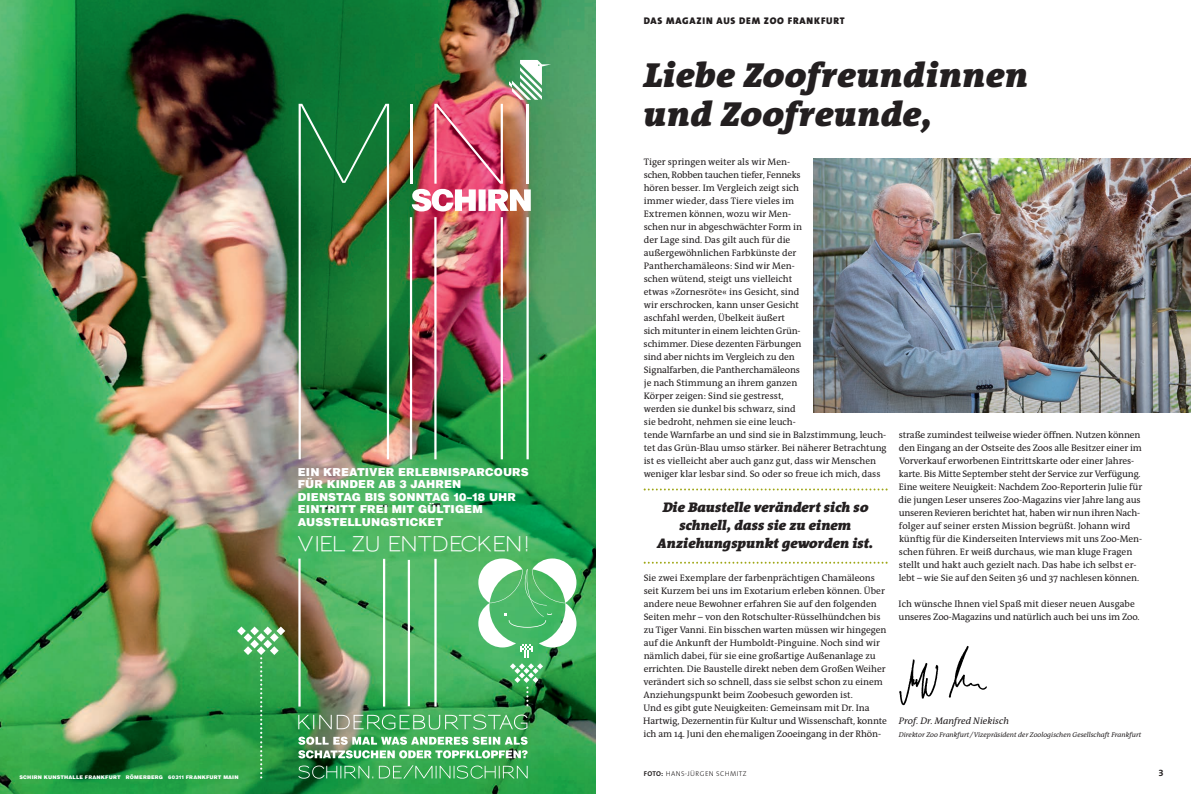
<style>
.page{position:relative;width:1191px;height:794px;background:#fff}
.page>*{position:absolute;margin:0;border:0;box-sizing:border-box;transform-origin:0 0}
.t1{font:italic 900 35px/39px "The Antiqua B9 i";letter-spacing:.02em;color:#231f20}
.t2{font:600 20.5px "Sansumi";letter-spacing:-.07em;color:#fff}
.t3{font:italic 900 14px/18px "The Antiqua B9 i";letter-spacing:.005em;color:#231f20;text-align:center}
.t4{font:900 11px/12.5px "Schirn";letter-spacing:.005em;color:#fff}
.t5{font:900 9.7px "The Sans B9";letter-spacing:.08em;color:#231f20}
.t6{font:9.5px/13px "The Antiqua B5";letter-spacing:-.005em;color:#231f20}
.t7{font:italic 9.5px "The Antiqua B5 i";color:#231f20}
.t8{font:700 9.5px "The Sans B7";color:#231f20}
.t9{font:italic 7px "The Antiqua B5 i";color:#231f20}
.t10{font:300 7px "The Sans B3";letter-spacing:.055em;color:#231f20}
.t11{font:900 5px "Schirn";letter-spacing:.035em;color:#fff}
.s1{font-family:"The Sans B7";font-weight:700}
</style>
<div class="page">
<img style="left:0;top:0;width:595px;height:794px">
<svg style="left:237px;top:626px;width:48px;height:152px;background:#3da656"></svg>
<hr style="left:500px;top:217px;width:3px;height:242px;background:#fff">
<hr style="left:434px;top:217px;width:2px;height:242px;background:#fff">
<hr style="left:410px;top:217px;width:2px;height:242px;background:#fff">
<hr style="left:526px;top:217px;width:3px;height:242px;background:#fff">
<hr style="left:410px;top:104px;width:2px;height:80px;background:#fff">
<img style="left:412px;top:60px;width:139px;height:151px">
<svg style="left:298px;top:104px;width:91px;height:355px;background:#337d43"></svg>
<hr style="left:408px;top:560px;width:2px;height:146px;background:#fff">
<hr style="left:434px;top:559px;width:2px;height:147px;background:#fff">
<hr style="left:383px;top:559px;width:2px;height:147px;background:#fff">
<hr style="left:298px;top:558px;width:3px;height:148px;background:#fff">
<svg style="left:478px;top:558px;width:98px;height:99px"></svg>
<svg style="left:510px;top:663px;width:33px;height:43px"></svg>
<svg style="left:298px;top:714px;width:229px;height:15px;background:#66b175"></svg>
<img style="left:298px;top:736px;width:229px;height:22px">
<svg style="left:298px;top:765px;width:229px;height:13px;background:#4cab64"></svg>
<img style="left:899px;top:645px;width:88px;height:61px">
<img style="left:814px;top:159px;width:377px;height:253px">
<svg style="left:643px;top:488px;width:244px;height:2px"></svg>
<svg style="left:643px;top:562px;width:244px;height:2px"></svg>
<p class="t5" style="left:644px;top:16px;width:202px">DAS MAGAZIN AUS DEM ZOO FRANKFURT</p>
<p class="t4" style="left:298px;top:465px;width:232px">EIN KREATIVER ERLEBNISPARCOURS<br>FÜR KINDER AB 3 JAHREN<br>DIENSTAG BIS SONNTAG 10–18 UHR<br>EINTRITT FREI MIT GÜLTIGEM<br>AUSSTELLUNGSTICKET</p>
<h2 class="t2" style="left:298px;top:532px;width:233px">VIEL ZU ENTDECKEN!</h2>
<h1 class="t1" style="left:643px;top:59px;width:386px">Liebe Zoofreundinnen und Zoofreunde,</h1>
<p class="t6" style="left:643px;top:156px;width:244px">Tiger springen weiter als wir Men-<br>schen, Robben tauchen tiefer, Fenneks<br>hören besser. Im Vergleich zeigt sich<br>immer wieder, dass Tiere vieles im<br>Extremen können, wozu wir Men-<br>schen nur in abgeschwächter Form in<br>der Lage sind. Das gilt auch für die<br>außergewöhnlichen Farbkünste der Pantherchamäleons: Sind wir Men-<br>schen wütend, steigt uns vielleicht<br>etwas »Zornesröte« ins Gesicht, sind<br>wir erschrocken, kann unser Gesicht<br>aschfahl werden, Übelkeit äußert<br>sich mitunter in einem leichten Grün-<br>schimmer. Diese dezenten Färbungen<br>sind aber nichts im Vergleich zu den<br>Signalfarben, die Pantherchamäleons<br>je nach Stimmung an ihrem ganzen<br>Körper zeigen: Sind sie gestresst,<br>werden sie dunkel bis schwarz, sind<br>sie bedroht, nehmen sie eine leuch-<br>tende Warnfarbe an und sind sie in Balzstimmung, leuch&shy;tet das Grün-Blau umso stärker. Bei näherer Betrachtung ist es vielleicht aber auch ganz gut, dass wir Menschen weniger klar lesbar sind. So oder so freue ich mich, dass</p>
<h3 class="t3" style="left:657px;top:500px;width:218px">Die Baustelle verändert sich so schnell, dass sie zu einem<br>Anziehungspunkt geworden ist.</h3>
<p class="t6" style="left:643px;top:572px;width:245px">Sie zwei Exemplare der farbenprächtigen Chamäleons seit Kurzem bei uns im Exotarium erleben können. Über andere neue Bewohner erfahren Sie auf den folgenden Seiten mehr – von den Rotschulter-Rüsselhündchen bis zu Tiger Vanni. Ein bisschen warten müssen wir hingegen auf die Ankunft der Humboldt-Pinguine. Noch sind wir nämlich dabei, für sie eine großartige Außenanlage zu errichten. Die Baustelle direkt neben dem Großen Weiher verändert sich so schnell, dass sie selbst schon zu einem Anziehungspunkt beim Zoobesuch geworden ist.<br>Und es gibt gute Neuigkeiten: Gemeinsam mit Dr. Ina Hartwig, Dezernentin für Kultur und Wissenschaft, konnte ich am 14. Juni den ehemaligen Zooeingang in der Rhön-</p>
<p class="t6" style="left:898px;top:429px;width:245px">straße zumindest teilweise wieder öffnen. Nutzen können den Eingang an der Ostseite des Zoos alle Besitzer einer im Vorverkauf erworbenen Eintrittskarte oder einer Jahres&shy;karte. Bis Mitte September steht der Service zur Verfügung.<br>Eine weitere Neuigkeit: Nachdem Zoo-Reporterin Julie für die jungen Leser unseres Zoo-Magazins vier Jahre lang aus unseren Revieren berichtet hat, haben wir nun ihren Nach&shy;folger auf seiner ersten Mission begrüßt. Johann wird künftig für die Kinderseiten Interviews mit uns Zoo-Men&shy;schen führen. Er weiß durchaus, wie man kluge Fragen stellt und hakt auch gezielt nach. Das habe ich selbst er&shy;lebt – wie Sie auf den Seiten 36 und 37 nachlesen können.</p>
<p class="t6" style="left:898px;top:598px;width:242px">Ich wünsche Ihnen viel Spaß mit dieser neuen Ausgabe unseres Zoo-Magazins und natürlich auch bei uns im Zoo.</p>
<p class="t7" style="left:899px;top:718px;width:112px">Prof. Dr. Manfred Niekisch</p>
<p class="t9" style="left:899px;top:732px;width:244px">Direktor Zoo Frankfurt/Vizepräsident der Zoologischen Gesellschaft Frankfurt</p>
<p class="t11" style="left:19px;top:773px;width:221px">SCHIRN KUNSTHALLE FRANKFURT RÖMERBERG 60311 FRANKFURT MAIN</p>
<p class="t10" style="left:643px;top:770px;width:104px"><span class="s1">FOTO:</span> HANS-JÜRGEN SCHMITZ</p>
<p class="t8" style="left:1158px;top:768px;width:7px">3</p>
</div>
